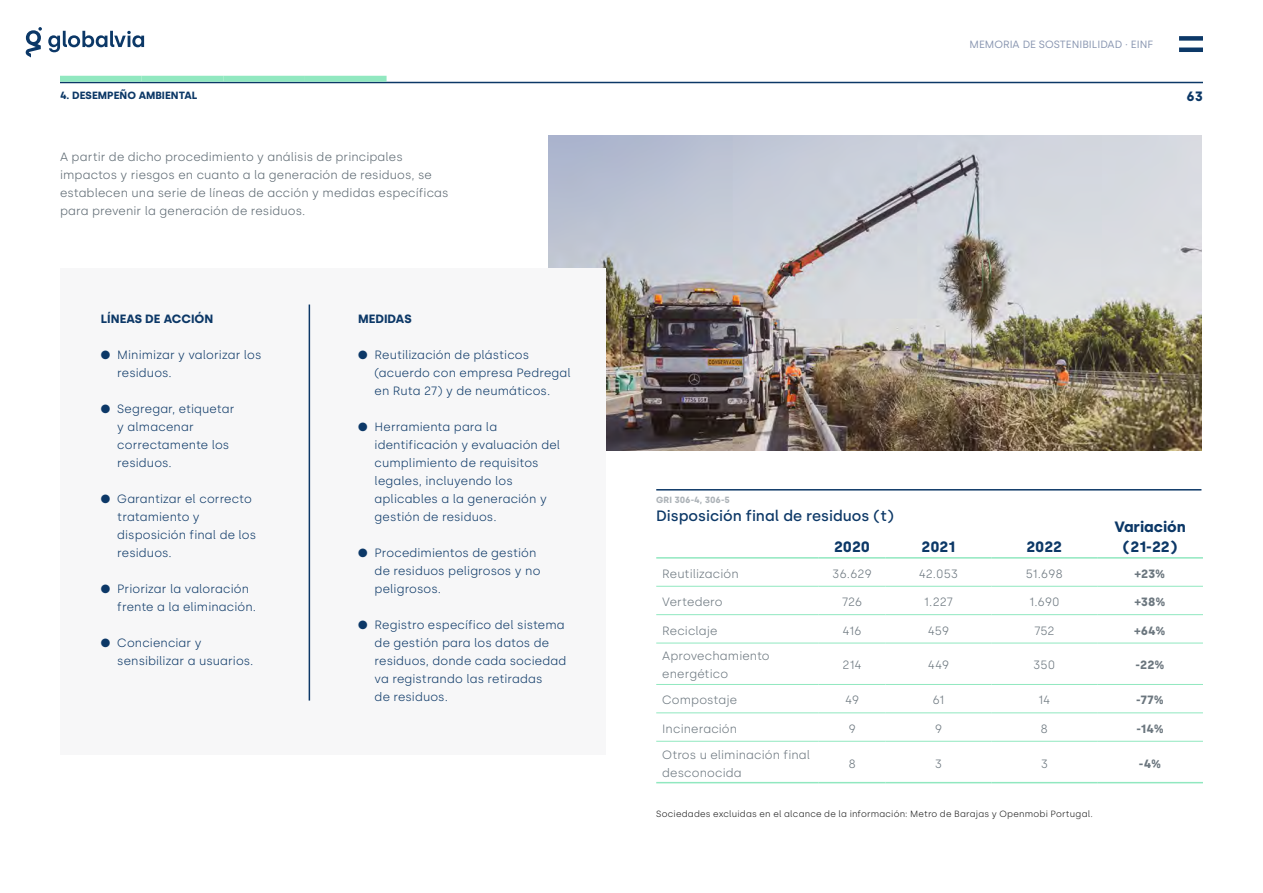
<style>
.page{position:relative;width:1263px;height:893px;background:#fff}
.page>*{position:absolute;margin:0;border:0;box-sizing:border-box;transform-origin:0 0}
.t1{font:500 15px "Silka";color:#0c3867}
.t2{font:700 15px/19.5px "Silka";color:#0c3867;text-align:center}
.t3{font:700 13.5px "Silka";color:#0c3867}
.t4{font:300 12px/18px "Silka";letter-spacing:.005em;color:#0c3867}
.t5{font:300 12px/18px "Silka";letter-spacing:.01em;color:#5b6770}
.t6{font:300 12px/18px "Silka";letter-spacing:.005em;color:#6b767e}
.t7{font:700 12px "Silka";letter-spacing:.01em;color:#6b767e}
.t8{font:700 12px "Silka";color:#0c3867}
.t9{font:10.5px "Silka";color:#8895b0}
.t10{font:700 10.5px "Silka";color:#0c3867}
.t11{font:300 9px "Silka";letter-spacing:.02em;color:#1a1a1a}
.t12{font:700 9px "Silka";color:#adb3b8}
</style>
<div class="page">
<hr style="left:60px;top:82px;width:1143px;height:1px;background:#0c3867">
<hr style="left:1179px;top:48px;width:24px;height:4px;background:#0c3867">
<div style="left:1179px;top:36px;width:24px;height:5px;background:#0c3867"></div>
<div style="left:60px;top:76px;width:82px;height:6px;background:#91e8c0"></div>
<div style="left:223px;top:76px;width:82px;height:6px;background:#91e8c0"></div>
<div style="left:142px;top:76px;width:81px;height:6px;background:#91e8c0"></div>
<div style="left:305px;top:76px;width:82px;height:6px;background:#91e8c0"></div>
<img style="left:549px;top:136px;width:652px;height:314px">
<div style="left:61px;top:268px;width:545px;height:486px;background:#f7f7f8"></div>
<hr style="left:656px;top:557px;width:163px;height:2px;background:#91e8c0">
<hr style="left:819px;top:557px;width:67px;height:2px;background:#91e8c0">
<hr style="left:886px;top:557px;width:105px;height:2px;background:#91e8c0">
<hr style="left:991px;top:557px;width:106px;height:2px;background:#91e8c0">
<hr style="left:1097px;top:557px;width:106px;height:2px;background:#91e8c0">
<hr style="left:656px;top:782px;width:163px;height:1px;background:#91e8c0">
<hr style="left:819px;top:782px;width:67px;height:1px;background:#91e8c0">
<hr style="left:886px;top:782px;width:105px;height:1px;background:#91e8c0">
<hr style="left:991px;top:782px;width:106px;height:1px;background:#91e8c0">
<hr style="left:1097px;top:782px;width:106px;height:1px;background:#91e8c0">
<hr style="left:656px;top:586px;width:163px;height:1px;background:#91e8c0">
<hr style="left:819px;top:586px;width:67px;height:1px;background:#91e8c0">
<hr style="left:886px;top:586px;width:105px;height:1px;background:#91e8c0">
<hr style="left:991px;top:586px;width:106px;height:1px;background:#91e8c0">
<hr style="left:1097px;top:586px;width:106px;height:1px;background:#91e8c0">
<hr style="left:656px;top:614px;width:163px;height:1px;background:#91e8c0">
<hr style="left:819px;top:614px;width:67px;height:1px;background:#91e8c0">
<hr style="left:886px;top:614px;width:105px;height:1px;background:#91e8c0">
<hr style="left:991px;top:614px;width:106px;height:1px;background:#91e8c0">
<hr style="left:1097px;top:614px;width:106px;height:1px;background:#91e8c0">
<hr style="left:656px;top:643px;width:163px;height:1px;background:#91e8c0">
<hr style="left:819px;top:643px;width:67px;height:1px;background:#91e8c0">
<hr style="left:886px;top:643px;width:105px;height:1px;background:#91e8c0">
<hr style="left:991px;top:643px;width:106px;height:1px;background:#91e8c0">
<hr style="left:1097px;top:643px;width:106px;height:1px;background:#91e8c0">
<hr style="left:656px;top:684px;width:163px;height:1px;background:#91e8c0">
<hr style="left:819px;top:684px;width:67px;height:1px;background:#91e8c0">
<hr style="left:886px;top:684px;width:105px;height:1px;background:#91e8c0">
<hr style="left:991px;top:684px;width:106px;height:1px;background:#91e8c0">
<hr style="left:1097px;top:684px;width:106px;height:1px;background:#91e8c0">
<hr style="left:656px;top:713px;width:163px;height:1px;background:#91e8c0">
<hr style="left:819px;top:713px;width:67px;height:1px;background:#91e8c0">
<hr style="left:886px;top:713px;width:105px;height:1px;background:#91e8c0">
<hr style="left:991px;top:713px;width:106px;height:1px;background:#91e8c0">
<hr style="left:1097px;top:713px;width:106px;height:1px;background:#91e8c0">
<hr style="left:656px;top:741px;width:163px;height:1px;background:#91e8c0">
<hr style="left:819px;top:741px;width:67px;height:1px;background:#91e8c0">
<hr style="left:886px;top:741px;width:105px;height:1px;background:#91e8c0">
<hr style="left:991px;top:741px;width:106px;height:1px;background:#91e8c0">
<hr style="left:1097px;top:741px;width:106px;height:1px;background:#91e8c0">
<hr style="left:309px;top:305px;width:1px;height:396px;background:#0c3867">
<hr style="left:656px;top:489px;width:545px;height:2px;background:#0c3867">
<svg style="left:48px;top:31px;width:96px;height:21px"></svg>
<svg style="left:26px;top:27px;width:16px;height:30px"></svg>
<p class="t9" style="left:969px;top:38px;width:185px">MEMORIA DE SOSTENIBILIDAD · EINF</p>
<p class="t10" style="left:60px;top:89px;width:139px">4. DESEMPEÑO AMBIENTAL</p>
<p class="t3" style="left:1186px;top:89px;width:18px">63</p>
<p class="t5" style="left:60px;top:147px;width:390px">A partir de dicho procedimiento y análisis de principales impactos y riesgos en cuanto a la generación de residuos, se establecen una serie de líneas de acción y medidas específicas para prevenir la generación de residuos.</p>
<p class="t8" style="left:101px;top:311px;width:114px">LÍNEAS DE ACCIÓN</p>
<p class="t4" style="left:117px;top:345px;width:146px;text-indent:-16px">● Minimizar y valorizar los residuos.</p>
<p class="t4" style="left:117px;top:399px;width:119px;text-indent:-16px">● Segregar, etiquetar y almacenar correctamente los residuos.</p>
<p class="t4" style="left:117px;top:489px;width:140px;text-indent:-16px">● Garantizar el correcto tratamiento y disposición final de los residuos.</p>
<p class="t4" style="left:117px;top:579px;width:140px;text-indent:-16px">● Priorizar la valoración frente a la eliminación.</p>
<p class="t4" style="left:117px;top:633px;width:138px;text-indent:-16px">● Concienciar y sensibilizar a usuarios.</p>
<p class="t8" style="left:358px;top:311px;width:55px">MEDIDAS</p>
<p class="t4" style="left:375px;top:345px;width:198px;text-indent:-16px">● Reutilización de plásticos (acuerdo con empresa Pedregal en Ruta 27) y de neumáticos.</p>
<p class="t4" style="left:375px;top:417px;width:187px;text-indent:-16px">● Herramienta para la identificación y evaluación del cumplimiento de requisitos legales, incluyendo los aplicables a la generación y gestión de residuos.</p>
<p class="t4" style="left:375px;top:543px;width:167px;text-indent:-16px">● Procedimientos de gestión de residuos peligrosos y no peligrosos.</p>
<p class="t4" style="left:375px;top:615px;width:193px;text-indent:-16px">● Registro específico del sistema de gestión para los datos de residuos, donde cada sociedad va registrando las retiradas<br>de residuos.</p>
<p class="t12" style="left:656px;top:494px;width:75px">GRI 306-4, 306-5</p>
<p class="t1" style="left:656px;top:506px;width:239px">Disposición final de residuos (t)</p>
<p class="t2" style="left:834px;top:537px;width:37px">2020</p>
<p class="t2" style="left:922px;top:537px;width:35px">2021</p>
<p class="t2" style="left:1026px;top:537px;width:37px">2022</p>
<p class="t2" style="left:1114px;top:517px;width:73px">Variación (21-22)</p>
<p class="t6" style="left:662px;top:565px;width:78px">Reutilización</p>
<p class="t6" style="left:832px;top:565px;width:41px">36.629</p>
<p class="t6" style="left:919px;top:565px;width:41px">42.053</p>
<p class="t6" style="left:1026px;top:565px;width:39px">51.698</p>
<p class="t7" style="left:1135px;top:566px;width:32px">+23%</p>
<p class="t6" style="left:662px;top:593px;width:62px">Vertedero</p>
<p class="t6" style="left:842px;top:593px;width:22px">726</p>
<p class="t6" style="left:924px;top:593px;width:31px">1.227</p>
<p class="t6" style="left:1029px;top:593px;width:32px">1.690</p>
<p class="t7" style="left:1135px;top:595px;width:32px">+38%</p>
<p class="t6" style="left:662px;top:621px;width:57px">Reciclaje</p>
<p class="t6" style="left:843px;top:621px;width:21px">416</p>
<p class="t6" style="left:928px;top:621px;width:23px">459</p>
<p class="t6" style="left:1034px;top:621px;width:22px">752</p>
<p class="t7" style="left:1134px;top:623px;width:32px">+64%</p>
<p class="t6" style="left:662px;top:647px;width:109px">Aprovechamiento energético</p>
<p class="t6" style="left:842px;top:656px;width:21px">214</p>
<p class="t6" style="left:928px;top:656px;width:23px">449</p>
<p class="t6" style="left:1033px;top:656px;width:23px">350</p>
<p class="t7" style="left:1135px;top:658px;width:31px">-22%</p>
<p class="t6" style="left:662px;top:691px;width:76px">Compostaje</p>
<p class="t6" style="left:845px;top:691px;width:16px">49</p>
<p class="t6" style="left:932px;top:691px;width:14px">61</p>
<p class="t6" style="left:1038px;top:691px;width:14px">14</p>
<p class="t7" style="left:1136px;top:693px;width:29px">-77%</p>
<p class="t6" style="left:662px;top:719px;width:76px">Incineración</p>
<p class="t6" style="left:848px;top:719px;width:9px">9</p>
<p class="t6" style="left:935px;top:719px;width:9px">9</p>
<p class="t6" style="left:1040px;top:719px;width:9px">8</p>
<p class="t7" style="left:1136px;top:721px;width:29px">-14%</p>
<p class="t6" style="left:662px;top:745px;width:149px">Otros u eliminación final desconocida</p>
<p class="t6" style="left:848px;top:754px;width:9px">8</p>
<p class="t6" style="left:935px;top:754px;width:9px">3</p>
<p class="t6" style="left:1041px;top:754px;width:9px">3</p>
<p class="t7" style="left:1139px;top:756px;width:24px">-4%</p>
<p class="t11" style="left:656px;top:808px;width:438px">Sociedades excluidas en el alcance de la información: Metro de Barajas y Openmobi Portugal.</p>
</div>
